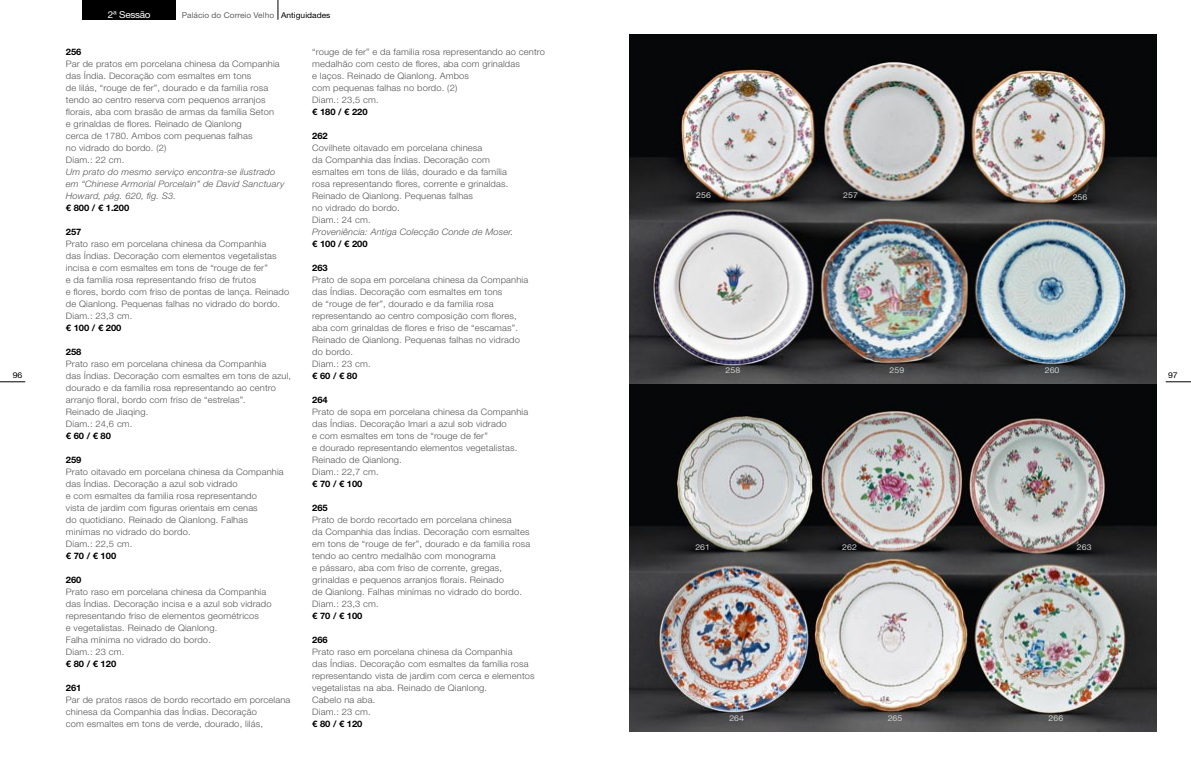
<style>
.page{position:relative;width:1191px;height:766px;background:#fff}
.page>*{position:absolute;margin:0;border:0;box-sizing:border-box;transform-origin:0 0}
.t1{font:9.5px "Helvetica Neue LT Std";letter-spacing:-.03em;color:#fff;scale:1.05 1}
.t2{font:300 8.9px/12px "Helvetica Neue LT Std";letter-spacing:.015em;color:#575656;scale:1.05 1}
.t3{font:8px "Helvetica Neue LT Std";color:#cfd0d0;scale:1.1 1}
.t4{font:8px "Helvetica Neue LT Std";color:#636362;scale:1.05 1}
.t5{font:8px "Helvetica Neue LT Std";color:#000;scale:1.1 1}
.s1{color:#000}
.s2{font-weight:700;color:#000}
.s3{font-style:italic}
</style>
<div class="page">
<div style="left:82px;top:0;width:94px;height:20px;background:#000"></div>
<svg style="left:277px;top:0;width:1px;height:20px"></svg>
<svg style="left:0;top:381px;width:25px;height:1px"></svg>
<svg style="left:1165px;top:381px;width:26px;height:1px"></svg>
<img style="left:629px;top:384px;width:527px;height:347px">
<img style="left:629px;top:35px;width:527px;height:349px">
<p class="t1" style="left:108px;top:9px;width:42px">2ª Sessão</p>
<p class="t4" style="left:182px;top:10px;width:143px">Palácio do Correio Velho <span class="s1">Antiguidades</span></p>
<p class="t2" style="left:66px;top:45px;width:209px"><span class="s2">256<br></span>Par de pratos em porcelana chinesa da Companhia das Índia. Decoração com esmaltes em tons<br>de lilás, “rouge de fer”, dourado e da familia rosa tendo ao centro reserva com pequenos arranjos florais, aba com brasão de armas da família Seton<br>e grinaldas de flores. Reinado de Qianlong<br>cerca de 1780. Ambos com pequenas falhas<br>no vidrado do bordo. (2)<br>Diam.: 22 cm.<br><span class="s3">Um prato do mesmo serviço encontra-se ilustrado em “Chinese Armorial Porcelain” de David Sanctuary Howard, pág. 620, fig. S3.<br></span><span class="s2">€ 800 / € 1.200</span></p>
<p class="t2" style="left:66px;top:225px;width:214px"><span class="s2">257<br></span>Prato raso em porcelana chinesa da Companhia<br>das Índias. Decoração com elementos vegetalistas incisa e com esmaltes em tons de “rouge de fer”<br>e da família rosa representando friso de frutos<br>e flores, bordo com friso de pontas de lança. Reinado de Qianlong. Pequenas falhas no vidrado do bordo.<br>Diam.: 23,3 cm.<br><span class="s2">€ 100 / € 200</span></p>
<p class="t2" style="left:66px;top:345px;width:216px"><span class="s2">258<br></span>Prato raso em porcelana chinesa da Companhia<br>das Índias. Decoração com esmaltes em tons de azul, dourado e da família rosa representando ao centro arranjo floral, bordo com friso de “estrelas”.<br>Reinado de Jiaqing.<br>Diam.: 24,6 cm.<br><span class="s2">€ 60 / € 80</span></p>
<p class="t2" style="left:66px;top:453px;width:209px"><span class="s2">259<br></span>Prato oitavado em porcelana chinesa da Companhia das Índias. Decoração a azul sob vidrado<br>e com esmaltes da familia rosa representando<br>vista de jardim com figuras orientais em cenas<br>do quotidiano. Reinado de Qianlong. Falhas minímas no vidrado do bordo.<br>Diam.: 22,5 cm.<br><span class="s2">€ 70 / € 100</span></p>
<p class="t2" style="left:66px;top:573px;width:197px"><span class="s2">260<br></span>Prato raso em porcelana chinesa da Companhia das Índias. Decoração incisa e a azul sob vidrado representando friso de elementos geométricos<br>e vegetalistas. Reinado de Qianlong.<br>Falha mínima no vidrado do bordo.<br>Diam.: 23 cm.<br><span class="s2">€ 80 / € 120</span></p>
<p class="t2" style="left:66px;top:681px;width:215px"><span class="s2">261<br></span>Par de pratos rasos de bordo recortado em porcelana chinesa da Companhia das Índias. Decoração<br>com esmaltes em tons de verde, dourado, lilás,</p>
<p class="t2" style="left:312px;top:45px;width:223px">“rouge de fer” e da familia rosa representando ao centro medalhão com cesto de flores, aba com grinaldas<br>e laços. Reinado de Qianlong. Ambos<br>com pequenas falhas no bordo. (2)<br>Diam.: 23,5 cm.<br><span class="s2">€ 180 / € 220</span></p>
<p class="t2" style="left:312px;top:129px;width:193px"><span class="s2">262<br></span>Covilhete oitavado em porcelana chinesa<br>da Companhia das Índias. Decoração com esmaltes em tons de lilás, dourado e da família rosa representando flores, corrente e grinaldas.<br>Reinado de Qianlong. Pequenas falhas<br>no vidrado do bordo.<br>Diam.: 24 cm.<br><span class="s3">Proveniência: Antiga Colecção Conde de Moser. </span><span class="s2">€ 100 / € 200</span></p>
<p class="t2" style="left:312px;top:261px;width:207px"><span class="s2">263<br></span>Prato de sopa em porcelana chinesa da Companhia das Índias. Decoração com esmaltes em tons<br>de “rouge de fer”, dourado e da familia rosa representando ao centro composição com flores, aba com grinaldas de flores e friso de “escamas”.<br>Reinado de Qianlong. Pequenas falhas no vidrado do bordo.<br>Diam.: 23 cm.<br><span class="s2">€ 60 / € 80</span></p>
<p class="t2" style="left:312px;top:393px;width:207px"><span class="s2">264<br></span>Prato de sopa em porcelana chinesa da Companhia das Índias. Decoração Imari a azul sob vidrado<br>e com esmaltes em tons de “rouge de fer”<br>e dourado representando elementos vegetalistas.<br>Reinado de Qianlong.<br>Diam.: 22,7 cm.<br><span class="s2">€ 70 / € 100</span></p>
<p class="t2" style="left:312px;top:501px;width:209px"><span class="s2">265<br></span>Prato de bordo recortado em porcelana chinesa<br>da Companhia das Índias. Decoração com esmaltes em tons de “rouge de fer”, dourado e da familia rosa tendo ao centro medalhão com monograma<br>e pássaro, aba com friso de corrente, gregas, grinaldas e pequenos arranjos florais. Reinado<br>de Qianlong. Falhas minímas no vidrado do bordo.<br>Diam.: 23,3 cm.<br><span class="s2">€ 70 / € 100</span></p>
<p class="t2" style="left:312px;top:633px;width:213px"><span class="s2">266<br></span>Prato raso em porcelana chinesa da Companhia<br>das Índias. Decoração com esmaltes da família rosa representando vista de jardim com cerca e elementos vegetalistas na aba. Reinado de Qianlong.<br>Cabelo na aba.<br>Diam.: 23 cm.<br><span class="s2">€ 80 / € 120</span></p>
<p class="t3" style="left:696px;top:191px;width:15px">256</p>
<p class="t3" style="left:843px;top:191px;width:15px">257</p>
<p class="t3" style="left:1072px;top:192px;width:15px">256</p>
<p class="t3" style="left:725px;top:365px;width:15px">258</p>
<p class="t3" style="left:1044px;top:365px;width:15px">260</p>
<p class="t3" style="left:889px;top:365px;width:15px">259</p>
<p class="t5" style="left:13px;top:370px;width:10px">96</p>
<p class="t5" style="left:1168px;top:370px;width:10px">97</p>
<p class="t3" style="left:695px;top:542px;width:15px">261</p>
<p class="t3" style="left:1077px;top:542px;width:15px">263</p>
<p class="t3" style="left:842px;top:542px;width:15px">262</p>
<p class="t3" style="left:729px;top:713px;width:15px">264</p>
<p class="t3" style="left:887px;top:713px;width:15px">265</p>
<p class="t3" style="left:1048px;top:713px;width:15px">266</p>
</div>
